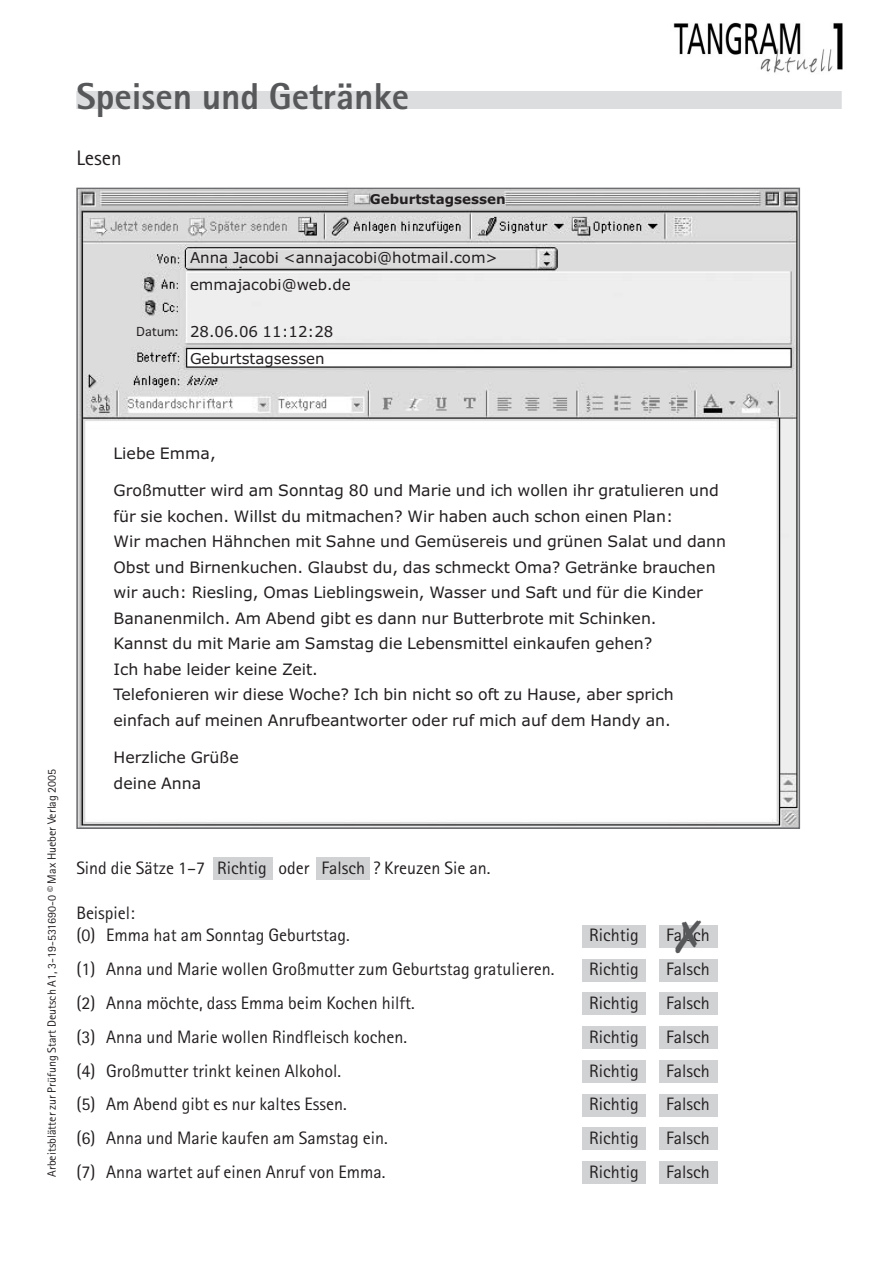
<style>
.page{position:relative;width:893px;height:1263px;background:#fff}
.page>*{position:absolute;margin:0;border:0;box-sizing:border-box;transform-origin:0 0}
.t1{font:800 37.5px "Rotis Sans Serif";color:#57585a}
.t2{font:21px "Agfa Rotis Sans Serif";color:#231f20}
.t3{font:18px/22.5px "Agfa Rotis Sans Serif";color:#231f20}
.t4{font:15.75px/25.5px "Verdana";color:#231f20}
.t5{font:15px/27px "Verdana";color:#231f20}
.t6{font:700 13.5px "Verdana";color:#231f20}
.t7{font:12px "Agfa Rotis Sans Serif";color:#231f20}
.t8{font:12px "Geneva";color:#231f20}
</style>
<div class="page">
<img style="left:673px;top:22px;width:170px;height:51px">
<div style="left:213px;top:857px;width:59px;height:23px;background:#d1d2d4"></div>
<div style="left:316px;top:857px;width:54px;height:23px;background:#d1d2d4"></div>
<div style="left:76px;top:91px;width:766px;height:18px;background:#dcdddf"></div>
<div style="left:583px;top:925px;width:63px;height:22px;background:#d1d2d4"></div>
<div style="left:659px;top:925px;width:58px;height:22px;background:#d1d2d4"></div>
<div style="left:583px;top:959px;width:63px;height:22px;background:#d1d2d4"></div>
<div style="left:659px;top:959px;width:58px;height:22px;background:#d1d2d4"></div>
<div style="left:583px;top:992px;width:63px;height:23px;background:#d1d2d4"></div>
<div style="left:659px;top:992px;width:58px;height:23px;background:#d1d2d4"></div>
<div style="left:583px;top:1026px;width:63px;height:23px;background:#d1d2d4"></div>
<div style="left:659px;top:1026px;width:58px;height:23px;background:#d1d2d4"></div>
<div style="left:583px;top:1060px;width:63px;height:22px;background:#d1d2d4"></div>
<div style="left:659px;top:1060px;width:58px;height:22px;background:#d1d2d4"></div>
<div style="left:583px;top:1094px;width:63px;height:22px;background:#d1d2d4"></div>
<div style="left:659px;top:1094px;width:58px;height:22px;background:#d1d2d4"></div>
<div style="left:583px;top:1127px;width:63px;height:23px;background:#d1d2d4"></div>
<div style="left:659px;top:1127px;width:58px;height:23px;background:#d1d2d4"></div>
<div style="left:583px;top:1161px;width:63px;height:23px;background:#d1d2d4"></div>
<div style="left:659px;top:1161px;width:58px;height:23px;background:#d1d2d4"></div>
<img style="left:79px;top:191px;width:718px;height:635px">
<svg style="left:675px;top:947px;width:26px;height:1px"></svg>
<h1 class="t1" style="left:76px;top:83px;width:334px">Speisen und Getränke</h1>
<h2 class="t2" style="left:76px;top:151px;width:47px">Lesen</h2>
<p class="t6" style="left:370px;top:194px;width:137px">Geburtstagsessen</p>
<p class="t8" style="left:137px;top:327px;width:43px">Datum:</p>
<p class="t5" style="left:190px;top:245px;width:309px">Anna Jacobi &lt;annajacobi@hotmail.com&gt; emmajacobi@web.de</p>
<p class="t5" style="left:190px;top:319px;width:145px">28.06.06 11:12:28<br>Geburtstagsessen</p>
<p class="t7" style="left:48px;top:1177px;width:410px;rotate:-90deg">Arbeitsblätter zur Prüfung Start Deutsch A1, 3-19-531690-0 © Max Hueber Verlag 2005</p>
<p class="t4" style="left:114px;top:442px;width:104px">Liebe Emma,</p>
<p class="t4" style="left:114px;top:479px;width:614px">Großmutter wird am Sonntag 80 und Marie und ich wollen ihr gratulieren und für sie kochen. Willst du mitmachen? Wir haben auch schon einen Plan:<br>Wir machen Hähnchen mit Sahne und Gemüsereis und grünen Salat und dann Obst und Birnenkuchen. Glaubst du, das schmeckt Oma? Getränke brauchen wir auch: Riesling, Omas Lieblingswein, Wasser und Saft und für die Kinder Bananenmilch. Am Abend gibt es dann nur Butterbrote mit Schinken.<br>Kannst du mit Marie am Samstag die Lebensmittel einkaufen gehen?<br>Ich habe leider keine Zeit.<br>Telefonieren wir diese Woche? Ich bin nicht so oft zu Hause, aber sprich einfach auf meinen Anrufbeantworter oder ruf mich auf dem Handy an.</p>
<p class="t4" style="left:114px;top:746px;width:127px">Herzliche Grüße deine Anna</p>
<p class="t3" style="left:76px;top:858px;width:416px">Sind die Sätze 1–7 Richtig oder Falsch ? Kreuzen Sie an.</p>
<p class="t3" style="left:76px;top:903px;width:275px">Beispiel:<br>(0) Emma hat am Sonntag Geburtstag.</p>
<p class="t3" style="left:589px;top:926px;width:51px">Richtig</p>
<p class="t3" style="left:666px;top:926px;width:45px">Falsch</p>
<p class="t3" style="left:76px;top:960px;width:480px">(1) Anna und Marie wollen Großmutter zum Geburtstag gratulieren.</p>
<p class="t3" style="left:589px;top:960px;width:51px">Richtig</p>
<p class="t3" style="left:666px;top:960px;width:45px">Falsch</p>
<p class="t3" style="left:76px;top:993px;width:340px">(2) Anna möchte, dass Emma beim Kochen hilft.</p>
<p class="t3" style="left:589px;top:993px;width:51px">Richtig</p>
<p class="t3" style="left:666px;top:993px;width:45px">Falsch</p>
<p class="t3" style="left:76px;top:1027px;width:332px">(3) Anna und Marie wollen Rindfleisch kochen.</p>
<p class="t3" style="left:589px;top:1027px;width:51px">Richtig</p>
<p class="t3" style="left:666px;top:1027px;width:45px">Falsch</p>
<p class="t3" style="left:76px;top:1061px;width:266px">(4) Großmutter trinkt keinen Alkohol.</p>
<p class="t3" style="left:589px;top:1061px;width:51px">Richtig</p>
<p class="t3" style="left:666px;top:1061px;width:45px">Falsch</p>
<p class="t3" style="left:76px;top:1095px;width:272px">(5) Am Abend gibt es nur kaltes Essen.</p>
<p class="t3" style="left:589px;top:1095px;width:51px">Richtig</p>
<p class="t3" style="left:666px;top:1095px;width:45px">Falsch</p>
<p class="t3" style="left:76px;top:1128px;width:313px">(6) Anna und Marie kaufen am Samstag ein.</p>
<p class="t3" style="left:589px;top:1128px;width:51px">Richtig</p>
<p class="t3" style="left:666px;top:1128px;width:45px">Falsch</p>
<p class="t3" style="left:76px;top:1162px;width:311px">(7) Anna wartet auf einen Anruf von Emma.</p>
<p class="t3" style="left:589px;top:1162px;width:51px">Richtig</p>
<p class="t3" style="left:666px;top:1162px;width:45px">Falsch</p>
</div>
